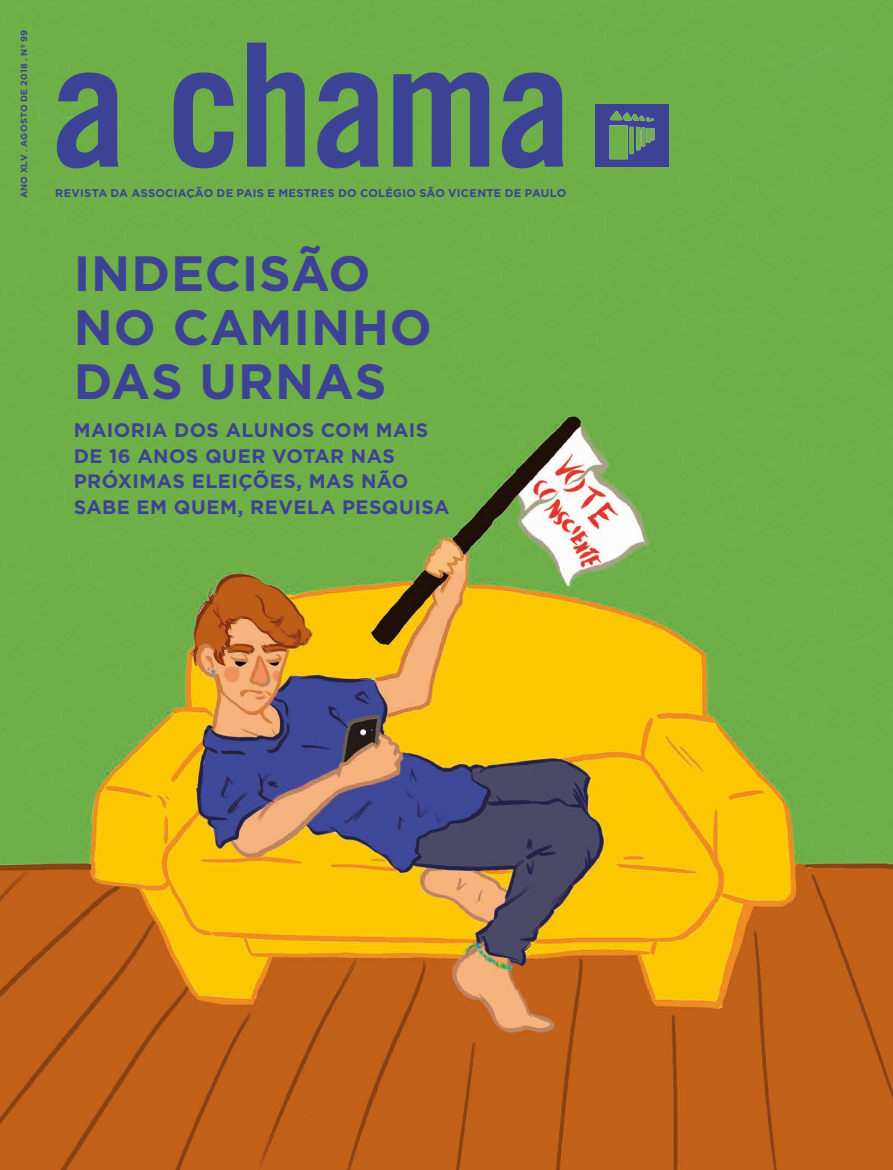
<style>
.page{position:relative;width:893px;height:1170px;background:#fff}
.page>*{position:absolute;margin:0;border:0;box-sizing:border-box;transform-origin:0 0}
.t1{font:171.75px "Trade Gothic LT Bold Cond Twenty";letter-spacing:-.02em;color:#3c4395}
.t2{font:700 49.5px/54px "Gotham";letter-spacing:.015em;color:#3c4395}
.t3{font:700 19.5px/25.5px "Gotham";letter-spacing:.02em;color:#3c4395}
.t4{font:700 11.25px "Gotham";letter-spacing:.02em;color:#3c4395}
.t5{font:700 9px "Gotham";letter-spacing:.03em;color:#3c4395}
</style>
<div class="page">
<img style="left:0;top:0;width:893px;height:1169px">
<img style="left:595px;top:105px;width:73px;height:61px">
<p class="t5" style="left:19px;top:198px;width:170px;rotate:-90deg">ANO XLV . AGOSTO DE 2018 . Nº 99</p>
<h1 class="t1" style="left:51px;top:1px;width:523px">a chama</h1>
<p class="t4" style="left:55px;top:186px;width:512px">REVISTA DA ASSOCIAÇÃO DE PAIS E MESTRES DO COLÉGIO SÃO VICENTE DE PAULO</p>
<h2 class="t2" style="left:74px;top:245px;width:360px">INDECISÃO<br>NO CAMINHO<br>DAS URNAS</h2>
<p class="t3" style="left:74px;top:417px;width:377px">MAIORIA DOS ALUNOS COM MAIS<br>DE 16 ANOS QUER VOTAR NAS<br>PRÓXIMAS ELEIÇÕES, MAS NÃO<br>SABE EM QUEM, REVELA PESQUISA</p>
</div>
